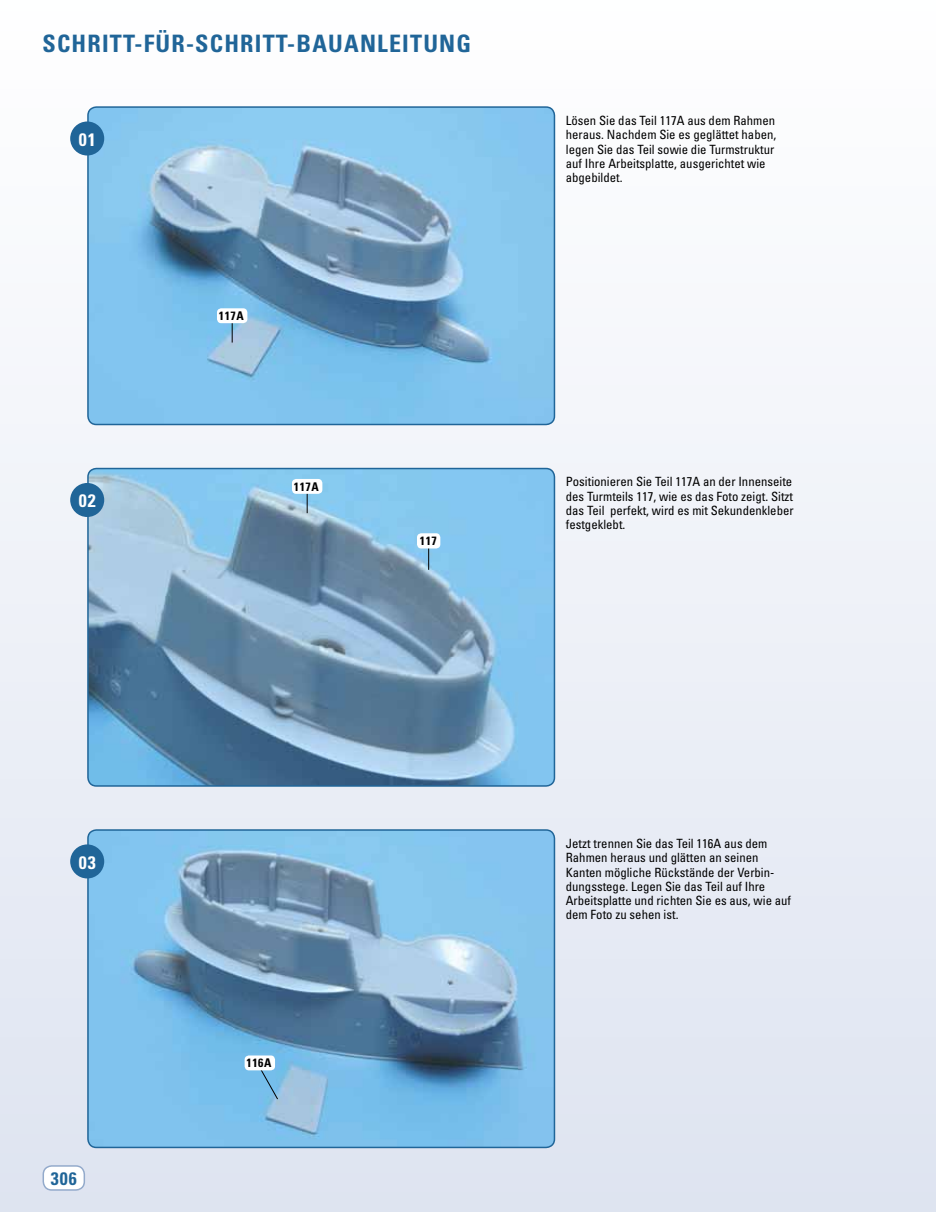
<style>
.page{position:relative;width:936px;height:1212px;background:#fff}
.page>*{position:absolute;margin:0;border:0;box-sizing:border-box;transform-origin:0 0}
.t1{font:700 condensed 24px "Univers";letter-spacing:.05em;color:#206598}
.t2{font:700 condensed 18px "Univers";color:#fff}
.t3{font:700 condensed 18px "Univers";color:#206598}
.t4{font:condensed 12.75px/14.2px "Univers";color:#000}
.t5{font:700 condensed 12px "Univers";letter-spacing:.05em;color:#000}
</style>
<div class="page">
<div style="left:0;top:0;width:935px;height:1212px;background:linear-gradient(to bottom,#fff,#dee4f0)"></div>
<div style="left:43px;top:1166px;width:41px;height:24px;background:#fff;border-radius:9px"></div>
<div style="left:43px;top:1165px;width:42px;height:26px;border:2px solid #93aacb;border-radius:9px"></div>
<img style="left:88px;top:830px;width:466px;height:317px">
<div style="left:87px;top:829px;width:468px;height:319px;border:2px solid #206598;border-radius:9px"></div>
<div style="left:70px;top:844px;width:34px;height:34px;background:#206598;border-radius:50%"></div>
<img style="left:88px;top:107px;width:466px;height:317px">
<div style="left:87px;top:106px;width:468px;height:319px;border:2px solid #206598;border-radius:9px"></div>
<div style="left:70px;top:121px;width:34px;height:35px;background:#206598;border-radius:50%"></div>
<img style="left:88px;top:468px;width:466px;height:318px">
<div style="left:87px;top:468px;width:468px;height:319px;border:2px solid #206598;border-radius:9px"></div>
<div style="left:70px;top:483px;width:34px;height:34px;background:#206598;border-radius:50%"></div>
<svg style="left:232px;top:323px;width:1px;height:19px"></svg>
<div style="left:217px;top:308px;width:30px;height:15px;background:#fff;border-radius:4px"></div>
<svg style="left:307px;top:494px;width:1px;height:19px"></svg>
<div style="left:292px;top:479px;width:30px;height:15px;background:#fff;border-radius:4px"></div>
<svg style="left:259px;top:1066px;width:19px;height:34px"></svg>
<div style="left:244px;top:1055px;width:31px;height:15px;background:#fff;border-radius:4px"></div>
<svg style="left:428px;top:548px;width:1px;height:22px"></svg>
<div style="left:417px;top:533px;width:23px;height:15px;background:#fff;border-radius:4px"></div>
<h1 class="t1" style="left:43px;top:29px;width:430px">SCH RITT-FÜR-SCH RITT-BAUANLEITUNG</h1>
<h2 class="t2" style="left:79px;top:128px;width:18px">01</h2>
<h2 class="t2" style="left:79px;top:490px;width:18px">02</h2>
<p class="t5" style="left:219px;top:309px;width:25px">117A</p>
<p class="t5" style="left:294px;top:479px;width:25px">117A</p>
<p class="t5" style="left:420px;top:533px;width:19px">117</p>
<p class="t4" style="left:566px;top:113px;width:212px">Lösen Sie das Teil 117A aus dem Rahmen heraus. Nachdem Sie es geglättet haben, legen Sie das Teil sowie die Turmstruktur auf Ihre Arbeitsplatte, ausgerichtet wie abgebildet.</p>
<p class="t4" style="left:566px;top:475px;width:229px;text-align:justify">Positionieren Sie Teil 117A an der Innenseite des Turmteils 117, wie es das Foto zeigt. Sitzt das Teil perfekt, wird es mit Sekundenkleber festgeklebt.</p>
<h2 class="t2" style="left:79px;top:851px;width:18px">03</h2>
<h2 class="t3" style="left:51px;top:1167px;width:27px">306</h2>
<p class="t5" style="left:246px;top:1056px;width:25px">116A</p>
<p class="t4" style="left:566px;top:836px;width:227px">Jetzt trennen Sie das Teil 116A aus dem Rahmen heraus und glätten an seinen Kanten mögliche Rückstände der Verbin&shy;dungsstege. Legen Sie das Teil auf Ihre Arbeitsplatte und richten Sie es aus, wie auf dem Foto zu sehen ist.</p>
</div>
